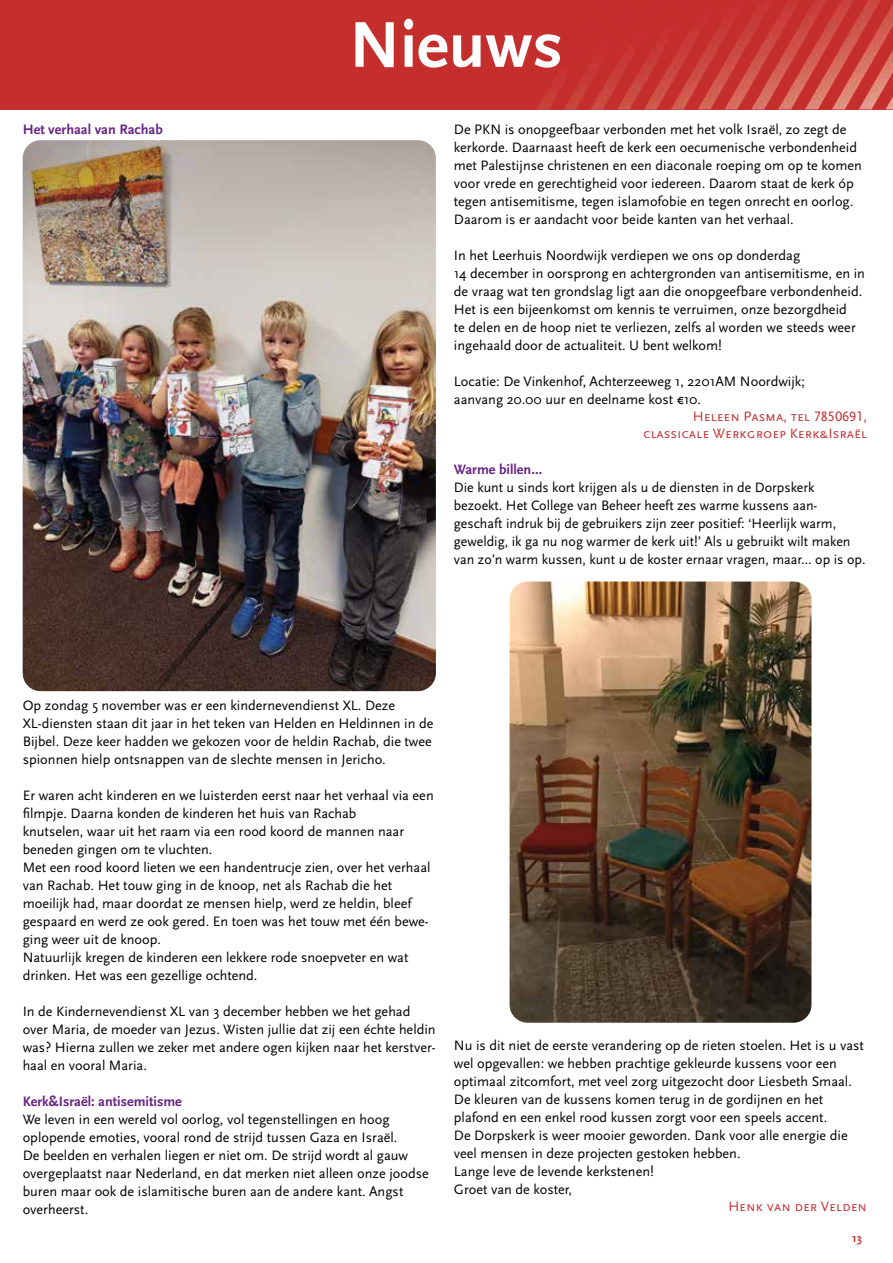
<style>
.page{position:relative;width:893px;height:1263px;background:#fff}
.page>*{position:absolute;margin:0;border:0;box-sizing:border-box;transform-origin:0 0}
.t1{font:700 67.5px "Scala Sans Pro";color:#fff}
.t2{font:14.25px/18px "Scala Sans Pro";color:#000}
.t3{font:14.25px/17.1px "Scala Sans Caps";color:#c43236;text-align:right}
.t4{font:700 14.25px "Scala Sans Pro";color:#662383}
.t5{font:700 12px "Scala Sans Pro";color:#c43236}
</style>
<div class="page">
<div style="left:0;top:0;width:893px;height:109px;background:#c42e2d"></div>
<img style="left:537px;top:0;width:356px;height:109px">
<img style="left:23px;top:140px;width:413px;height:551px">
<img style="left:510px;top:581px;width:301px;height:442px">
<p class="t4" style="left:23px;top:121px;width:142px">Het verhaal van Rachab</p>
<h1 class="t1" style="left:349px;top:6px;width:215px">Nieuws</h1>
<p class="t2" style="left:454px;top:120px;width:409px">De PKN is onopgeefbaar verbonden met het volk Israël, zo zegt de kerkorde. Daarnaast heeft de kerk een oecumenische verbondenheid met Palestijnse christenen en een diaconale roeping om op te komen voor vrede en gerechtigheid voor iedereen. Daarom staat de kerk óp tegen antisemitisme, tegen islamofobie en tegen onrecht en oorlog.<br>Daarom is er aandacht voor beide kanten van het verhaal.</p>
<p class="t2" style="left:454px;top:246px;width:413px">In het Leerhuis Noordwijk verdiepen we ons op donderdag<br>14 december in oorsprong en achtergronden van antisemitisme, en in de vraag wat ten grondslag ligt aan die onopgeefbare verbondenheid.<br>Het is een bijeenkomst om kennis te verruimen, onze bezorgdheid<br>te delen en de hoop niet te verliezen, zelfs al worden we steeds weer ingehaald door de actualiteit. U bent welkom!</p>
<p class="t2" style="left:454px;top:372px;width:353px">Locatie: De Vinkenhof, Achterzeeweg 1, 2201AM Noordwijk; aanvang 20.00 uur en deelname kost €10.</p>
<p class="t3" style="left:643px;top:408px;width:226px">Heleen Pasma, tel 7850691, classicale Werkgroep Kerk&amp;Israël</p>
<p class="t4" style="left:454px;top:461px;width:90px">Warme billen…</p>
<p class="t2" style="left:454px;top:478px;width:413px">Die kunt u sinds kort krijgen als u de diensten in de Dorpskerk bezoekt. Het College van Beheer heeft zes warme kussens aan&shy;geschaft indruk bij de gebruikers zijn zeer positief: ‘Heerlijk warm, geweldig, ik ga nu nog warmer de kerk uit!’ Als u gebruikt wilt maken van zo’n warm kussen, kunt u de koster ernaar vragen, maar… op is op.</p>
<p class="t2" style="left:23px;top:696px;width:412px">Op zondag 5 november was er een kindernevendienst XL. Deze XL-diensten staan dit jaar in het teken van Helden en Heldinnen in de Bijbel. Deze keer hadden we gekozen voor de heldin Rachab, die twee spionnen hielp ontsnappen van de slechte mensen in Jericho.</p>
<p class="t2" style="left:23px;top:786px;width:413px">Er waren acht kinderen en we luisterden eerst naar het verhaal via een filmpje. Daarna konden de kinderen het huis van Rachab<br>knutselen, waar uit het raam via een rood koord de mannen naar beneden gingen om te vluchten.<br>Met een rood koord lieten we een handentrucje zien, over het verhaal van Rachab. Het touw ging in de knoop, net als Rachab die het moeilijk had, maar doordat ze mensen hielp, werd ze heldin, bleef gespaard en werd ze ook gered. En toen was het touw met één bewe&shy;ging weer uit de knoop.<br>Natuurlijk kregen de kinderen een lekkere rode snoepveter en wat drinken. Het was een gezellige ochtend.</p>
<p class="t2" style="left:23px;top:1002px;width:415px">In de Kindernevendienst XL van 3 december hebben we het gehad over Maria, de moeder van Jezus. Wisten jullie dat zij een échte heldin was? Hierna zullen we zeker met andere ogen kijken naar het kerstver&shy;haal en vooral Maria.</p>
<p class="t4" style="left:23px;top:1093px;width:161px">Kerk&amp;Israël: antisemitisme</p>
<p class="t2" style="left:23px;top:1110px;width:408px">We leven in een wereld vol oorlog, vol tegenstellingen en hoog oplopende emoties, vooral rond de strijd tussen Gaza en Israël.<br>De beelden en verhalen liegen er niet om. De strijd wordt al gauw overgeplaatst naar Nederland, en dat merken niet alleen onze joodse buren maar ook de islamitische buren aan de andere kant. Angst overheerst.</p>
<p class="t2" style="left:454px;top:1036px;width:411px">Nu is dit niet de eerste verandering op de rieten stoelen. Het is u vast wel opgevallen: we hebben prachtige gekleurde kussens voor een optimaal zitcomfort, met veel zorg uitgezocht door Liesbeth Smaal.<br>De kleuren van de kussens komen terug in de gordijnen en het plafond en een enkel rood kussen zorgt voor een speels accent.<br>De Dorpskerk is weer mooier geworden. Dank voor alle energie die veel mensen in deze projecten gestoken hebben.<br>Lange leve de levende kerkstenen!<br>Groet van de koster,</p>
<p class="t3" style="left:728px;top:1198px;width:140px">Henk van der Velden</p>
<p class="t5" style="left:852px;top:1231px;width:11px">13</p>
</div>
